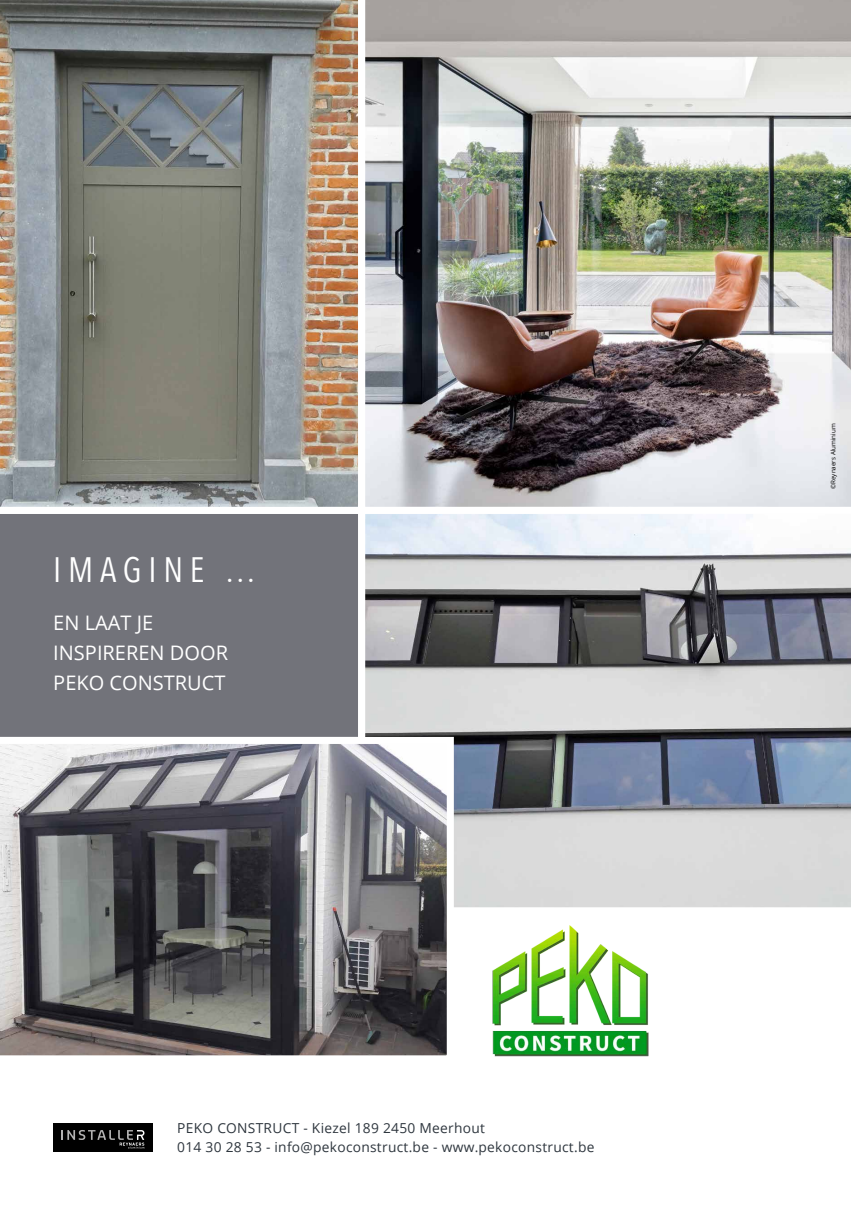
<style>
.page{position:relative;width:851px;height:1205px;background:#fff}
.page>*{position:absolute;margin:0;border:0;box-sizing:border-box;transform-origin:0 0}
.t1{font:35.25px "Avenir Next Condensed";letter-spacing:.19em;color:#fff}
.t2{font:20px/30px "Open Sans";color:#fff}
.t3{font:13.75px "Open Sans";letter-spacing:.02em;color:#2e363e}
.t4{font:6.25px "Open Sans";color:#000}
</style>
<div class="page">
<div style="left:0;top:517px;width:354px;height:216px;background:#72737a"></div>
<svg style="left:354px;top:517px;width:496px;height:391px;background:#abaeb4"></svg>
<img style="left:0;top:0;width:354px;height:517px">
<svg style="left:0;top:733px;width:457px;height:323px;background:#79787b"></svg>
<img style="left:492px;top:925px;width:157px;height:132px">
<img style="left:354px;top:0;width:496px;height:517px">
<div style="left:53px;top:1123px;width:100px;height:29px;background:#000"></div>
<svg style="left:62px;top:1130px;width:82px;height:18px"></svg>
<p class="t1" style="left:53px;top:540px;width:204px">IMAGINE …</p>
<p class="t2" style="left:53px;top:607px;width:101px">EN LAAT JE</p>
<p class="t2" style="left:53px;top:637px;width:176px">INSPIREREN DOOR<br>PEKO CONSTRUCT</p>
<p class="t3" style="left:177px;top:1118px;width:309px">PEKO CONSTRUCT - Kiezel 189 2450 Meerhout</p>
<p class="t3" style="left:177px;top:1137px;width:418px">014 30 28 53 - info@pekoconstruct.be - www.pekoconstruct.be</p>
<p class="t4" style="left:829px;top:489px;width:67px;rotate:-90deg">©Reynaers Aluminium</p>
</div>
